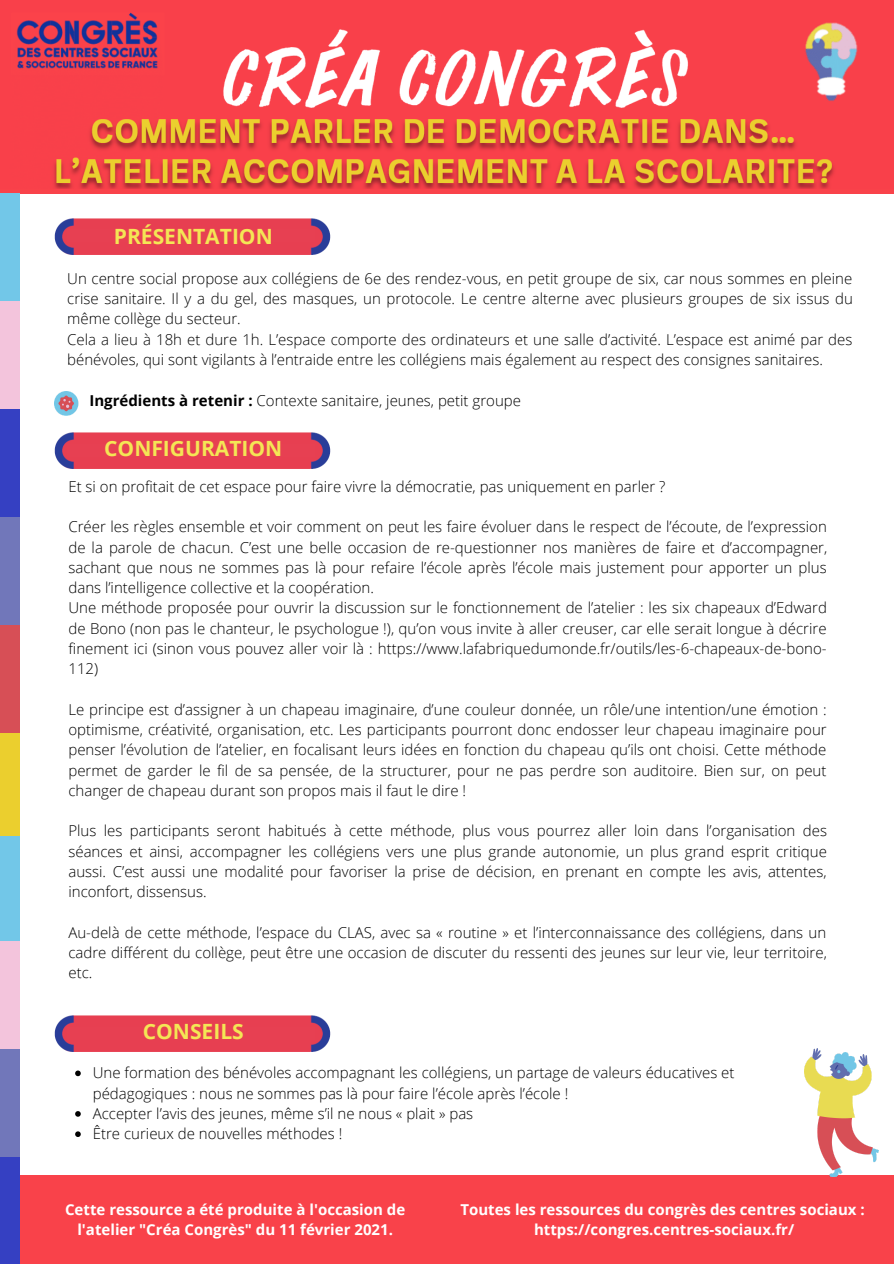
<style>
.page{position:relative;width:894px;height:1264px;background:#fff}
.page>*{position:absolute;margin:0;border:0;box-sizing:border-box;transform-origin:0 0}
.t1{font:700 21px "Open Sans";color:#f4e655}
.t2{font:300 15px/20.2px "Open Sans";color:#000;text-align:justify}
.t3{font:700 15px/20.2px "Open Sans";color:#fff;text-align:center}
.s1{font-weight:700}
</style>
<div class="page">
<div style="left:0;top:0;width:893px;height:193px;background:#f9424a"></div>
<div style="left:4px;top:1175px;width:889px;height:88px;background:#f9424a"></div>
<img style="left:804px;top:1048px;width:73px;height:127px">
<div style="left:0;top:728px;width:20px;height:108px;background:#ebcf2e"></div>
<div style="left:0;top:836px;width:20px;height:108px;background:#72c7e8"></div>
<div style="left:0;top:940px;width:20px;height:108px;background:#f3c4dc"></div>
<div style="left:0;top:1048px;width:20px;height:108px;background:#7177ba"></div>
<div style="left:0;top:1156px;width:20px;height:107px;background:#3540c2"></div>
<div style="left:0;top:193px;width:20px;height:108px;background:#72c7e8"></div>
<div style="left:0;top:301px;width:20px;height:108px;background:#f3c4dc"></div>
<div style="left:0;top:409px;width:20px;height:107px;background:#3540c2"></div>
<div style="left:0;top:517px;width:20px;height:107px;background:#7177ba"></div>
<div style="left:0;top:624px;width:20px;height:108px;background:#d74f56"></div>
<img style="left:54px;top:218px;width:277px;height:37px">
<div style="left:67px;top:229px;width:247px;height:13px;background:#e74052"></div>
<img style="left:54px;top:432px;width:277px;height:37px">
<div style="left:67px;top:443px;width:247px;height:13px;background:#e74052"></div>
<img style="left:54px;top:1015px;width:277px;height:37px">
<div style="left:67px;top:1026px;width:247px;height:13px;background:#e74052"></div>
<img style="left:54px;top:391px;width:25px;height:25px">
<svg style="left:75px;top:1070px;width:6px;height:6px"></svg>
<svg style="left:75px;top:1111px;width:6px;height:5px"></svg>
<svg style="left:75px;top:1131px;width:6px;height:5px"></svg>
<img style="left:16px;top:12px;width:842px;height:176px">
<p class="t1" style="left:114px;top:221px;width:160px">PRÉSENTATION</p>
<p class="t2" style="left:67px;top:268px;width:787px">Un centre social propose aux collégiens de 6e des rendez-vous, en petit groupe de six, car nous sommes en pleine crise sanitaire. Il y a du gel, des masques, un protocole. Le centre alterne avec plusieurs groupes de six issus du même collège du secteur.</p>
<p class="t2" style="left:67px;top:329px;width:786px">Cela a lieu à 18h et dure 1h. L’espace comporte des ordinateurs et une salle d’activité. L’espace est animé par des bénévoles, qui sont vigilants à l’entraide entre les collégiens mais également au respect des consignes sanitaires.</p>
<p class="t2" style="left:89px;top:390px;width:433px"><span class="s1">Ingrédients à retenir :</span> Contexte sanitaire, jeunes, petit groupe</p>
<p class="t1" style="left:104px;top:433px;width:180px">CONFIGURATION</p>
<p class="t2" style="left:68px;top:476px;width:598px">Et si on profitait de cet espace pour faire vivre la démocratie, pas uniquement en parler ?</p>
<p class="t2" style="left:68px;top:516px;width:760px">Créer les règles ensemble et voir comment on peut les faire évoluer dans le respect de l’écoute, de l’expression de la parole de chacun. C’est une belle occasion de re-questionner nos manières de faire et d’accompagner, sachant que nous ne sommes pas là pour refaire l’école après l’école mais justement pour apporter un plus dans l’intelligence collective et la coopération.</p>
<p class="t2" style="left:68px;top:597px;width:759px">Une méthode proposée pour ouvrir la discussion sur le fonctionnement de l’atelier : les six chapeaux d’Edward de Bono (non pas le chanteur, le psychologue !), qu’on vous invite à aller creuser, car elle serait longue à décrire finement ici (sinon vous pouvez aller voir là : https://www.lafabriquedumonde.fr/outils/les-6-chapeaux-de-bono-112)</p>
<p class="t2" style="left:68px;top:699px;width:759px">Le principe est d’assigner à un chapeau imaginaire, d’une couleur donnée, un rôle/une intention/une émotion : optimisme, créativité, organisation, etc. Les participants pourront donc endosser leur chapeau imaginaire pour penser l’évolution de l’atelier, en focalisant leurs idées en fonction du chapeau qu’ils ont choisi. Cette méthode permet de garder le fil de sa pensée, de la structurer, pour ne pas perdre son auditoire. Bien sur, on peut changer de chapeau durant son propos mais il faut le dire !</p>
<p class="t2" style="left:68px;top:820px;width:760px">Plus les participants seront habitués à cette méthode, plus vous pourrez aller loin dans l’organisation des séances et ainsi, accompagner les collégiens vers une plus grande autonomie, un plus grand esprit critique aussi. C’est aussi une modalité pour favoriser la prise de décision, en prenant en compte les avis, attentes, inconfort, dissensus.</p>
<p class="t2" style="left:68px;top:921px;width:759px">Au-delà de cette méthode, l’espace du CLAS, avec sa « routine » et l’interconnaissance des collégiens, dans un cadre différent du collège, peut être une occasion de discuter du ressenti des jeunes sur leur vie, leur territoire, etc.</p>
<p class="t1" style="left:143px;top:1016px;width:102px">CONSEILS</p>
<p class="t2" style="left:93px;top:1062px;width:643px">Une formation des bénévoles accompagnant les collégiens, un partage de valeurs éducatives et pédagogiques : nous ne sommes pas là pour faire l’école après l’école !</p>
<p class="t2" style="left:93px;top:1102px;width:382px">Accepter l’avis des jeunes, même s’il ne nous « plait » pas</p>
<p class="t2" style="left:93px;top:1123px;width:251px">Être curieux de nouvelles méthodes !</p>
<p class="t3" style="left:65px;top:1199px;width:341px">Cette ressource a été produite à l'occasion de l'atelier "Créa Congrès" du 11 février 2021.</p>
<p class="t3" style="left:460px;top:1199px;width:406px">Toutes les ressources du congrès des centres sociaux :</p>
<p class="t3" style="left:534px;top:1219px;width:261px">https://congres.centres-sociaux.fr/</p>
</div>
